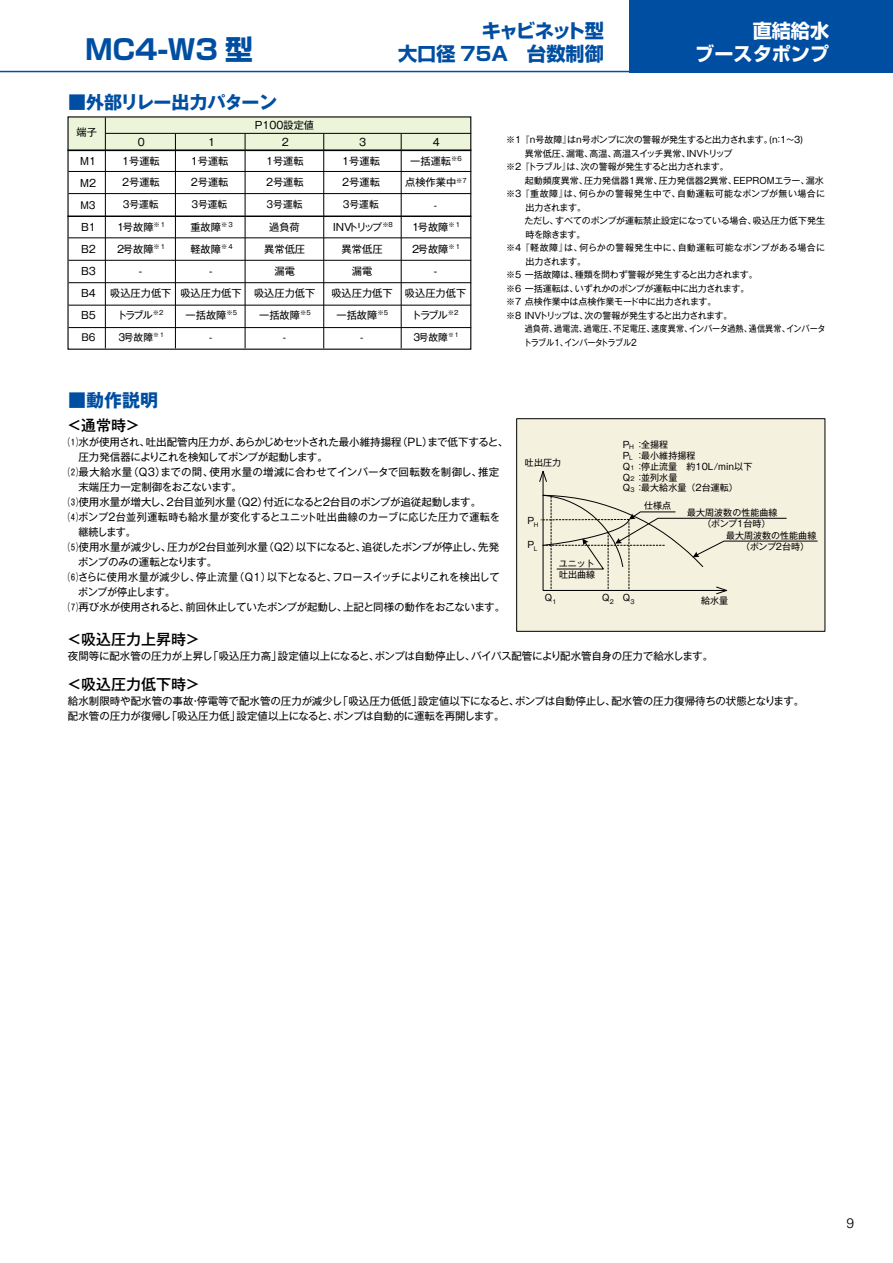
<style>
.page{position:relative;width:893px;height:1263px;background:#fff}
.page>*{position:absolute;margin:0;border:0;box-sizing:border-box;transform-origin:0 0}
.t1{font:700 27.6px "Shin Go Pro";color:#004ea2}
.t2{font:700 19.2px "Shin Go Pro";color:#004ea2}
.t3{font:700 19.2px/23.4px "Shin Go Pro";color:#fff;text-align:right}
.t4{font:700 19.2px "Shin Go Pro";letter-spacing:-.095em;color:#004ea2}
.t5{font:700 18px "Gothic MB101 Pro";letter-spacing:-.035em;color:#004ea2}
.t6{font:700 18px "Gothic MB101 Pro";color:#004ea2}
.t7{font:500 15px "Gothic MB101 Pro";color:#000}
.t8{font:300 13.8px "Univers";color:#000}
.t9{font:10.5px/15px "Gothic MB101 Pro";letter-spacing:-.015em;color:#000}
.t10{font:10.5px "Gothic MB101 Pro";letter-spacing:.02em;color:#000}
.t11{font:10.5px "Gothic MB101 Pro";letter-spacing:-.055em;color:#000}
.t12{font:10.5px "Gothic MB101 Pro";letter-spacing:-.065em;color:#000}
.t13{font:10.5px "Gothic MB101 Pro";letter-spacing:-.015em;color:#000;scale:.96 1}
.t14{font:10.2px/21.8px "Gothic MB101 Pro";color:#000}
.t15{font:10.2px "Gothic MB101 Pro";letter-spacing:-.225em;color:#000}
.t16{font:9.75px "Gothic MB101 Pro";color:#000}
.t17{font:9px/10.8px "Gothic MB101 Pro";color:#000}
.t18{font:9px "Gothic MB101 Pro";letter-spacing:-.02em;color:#000}
.t19{font:9px "Gothic MB101 Pro";letter-spacing:-.03em;color:#000}
.t20{font:9px "Gothic MB101 Pro";color:#000;scale:.9 1}
.t21{font:9px "Gothic MB101 Pro";letter-spacing:.045em;color:#000}
.t22{font:9px "Gothic MB101 Pro";letter-spacing:.03em;color:#000}
.t23{font:9px "Gothic MB101 Pro";letter-spacing:-.08em;color:#000;scale:.9 1}
.s1{font-size:5.85px}
</style>
<div class="page">
<div style="left:68px;top:117px;width:403px;height:34px;background:#ecf4d9"></div>
<div style="left:67px;top:149px;width:404px;height:68px;border:1px solid #000"></div>
<div style="left:67px;top:216px;width:404px;height:134px;border:1px solid #000"></div>
<hr style="left:105px;top:117px;width:1px;height:231px;background:#000">
<hr style="left:175px;top:134px;width:1px;height:214px;background:#000">
<hr style="left:245px;top:134px;width:1px;height:214px;background:#000">
<hr style="left:323px;top:134px;width:1px;height:214px;background:#000">
<hr style="left:401px;top:134px;width:1px;height:214px;background:#000">
<hr style="left:105px;top:133px;width:366px;height:1px;background:#000">
<hr style="left:68px;top:171px;width:403px;height:1px;background:#000">
<hr style="left:68px;top:193px;width:403px;height:1px;background:#000">
<hr style="left:68px;top:237px;width:403px;height:1px;background:#000">
<hr style="left:68px;top:260px;width:403px;height:1px;background:#000">
<hr style="left:68px;top:282px;width:403px;height:1px;background:#000">
<hr style="left:68px;top:305px;width:403px;height:1px;background:#000">
<hr style="left:68px;top:327px;width:403px;height:1px;background:#000">
<div style="left:517px;top:419px;width:308px;height:212px;background:#f5f1df"></div>
<div style="left:516px;top:418px;width:309px;height:214px;border:1px solid #000"></div>
<svg style="left:539px;top:471px;width:278px;height:124px"></svg>
<div style="left:629px;top:0;width:264px;height:72px;background:#004ea2"></div>
<hr style="left:0;top:71px;width:893px;height:1px;background:#004ea2">
<h2 class="t4" style="left:482px;top:16px;width:123px">キャビネット型</h2>
<h2 class="t3" style="left:695px;top:17px;width:135px">直結給水<br>ブースタポンプ</h2>
<h1 class="t1" style="left:85px;top:28px;width:169px">MC4-W3 型</h1>
<h2 class="t2" style="left:398px;top:39px;width:207px">大口径 75A　台数制御</h2>
<h3 class="t5" style="left:68px;top:88px;width:210px">■外部リレー出力パターン</h3>
<p class="t14" style="left:77px;top:120px;width:22px">端子</p>
<p class="t14" style="left:138px;top:130px;width:8px">0</p>
<p class="t14" style="left:208px;top:130px;width:8px">1</p>
<p class="t14" style="left:282px;top:130px;width:8px">2</p>
<p class="t14" style="left:359px;top:130px;width:8px">3</p>
<p class="t14" style="left:433px;top:130px;width:8px">4</p>
<p class="t14" style="left:80px;top:149px;width:17px">M1</p>
<p class="t14" style="left:122px;top:149px;width:39px">1号運転</p>
<p class="t14" style="left:410px;top:149px;width:53px">一括運転<sup>※6</sup></p>
<p class="t14" style="left:80px;top:171px;width:17px">M2</p>
<p class="t14" style="left:122px;top:170px;width:39px">2号運転</p>
<p class="t14" style="left:405px;top:170px;width:63px">点検作業中<sup>※7</sup></p>
<p class="t16" style="left:80px;top:197px;width:17px">M3</p>
<p class="t16" style="left:123px;top:197px;width:37px">3号運転</p>
<p class="t14" style="left:255px;top:113px;width:61px">P100設定値</p>
<p class="t14" style="left:191px;top:149px;width:39px">1号運転<br>2号運転</p>
<p class="t16" style="left:191px;top:197px;width:37px">3号運転</p>
<p class="t14" style="left:266px;top:149px;width:39px">1号運転<br>2号運転</p>
<p class="t16" style="left:267px;top:197px;width:37px">3号運転</p>
<p class="t14" style="left:342px;top:149px;width:39px">1号運転<br>2号運転</p>
<p class="t16" style="left:343px;top:197px;width:37px">3号運転</p>
<p class="t16" style="left:434px;top:197px;width:5px">-</p>
<p class="t14" style="left:81px;top:215px;width:16px">B1</p>
<p class="t14" style="left:117px;top:215px;width:50px">1号故障<sup>※１</sup></p>
<p class="t14" style="left:190px;top:215px;width:45px">重故障<sup>※３</sup></p>
<p class="t14" style="left:269px;top:215px;width:32px">過負荷</p>
<p class="t15" style="left:333px;top:219px;width:61px">INVトリップ <sup>※8</sup></p>
<p class="t14" style="left:412px;top:215px;width:50px">1号故障<sup>※１</sup></p>
<p class="t14" style="left:81px;top:237px;width:16px">B2</p>
<p class="t14" style="left:117px;top:237px;width:50px">2号故障<sup>※１</sup></p>
<p class="t14" style="left:190px;top:237px;width:45px">軽故障<sup>※４</sup></p>
<p class="t14" style="left:264px;top:237px;width:43px">異常低圧</p>
<p class="t14" style="left:341px;top:237px;width:43px">異常低圧</p>
<p class="t14" style="left:412px;top:237px;width:50px">2号故障<sup>※１</sup></p>
<p class="t14" style="left:81px;top:259px;width:16px">B3</p>
<p class="t14" style="left:139px;top:259px;width:5px">-</p>
<p class="t14" style="left:209px;top:259px;width:5px">-</p>
<p class="t14" style="left:274px;top:259px;width:22px">漏電</p>
<p class="t14" style="left:352px;top:259px;width:22px">漏電</p>
<p class="t14" style="left:434px;top:259px;width:5px">-</p>
<p class="t14" style="left:81px;top:281px;width:16px">B4</p>
<p class="t14" style="left:110px;top:281px;width:207px">吸込圧力低下 吸込圧力低下 吸込圧力低下</p>
<p class="t14" style="left:331px;top:281px;width:136px">吸込圧力低下 吸込圧力低下</p>
<p class="t14" style="left:81px;top:303px;width:16px">B5</p>
<p class="t14" style="left:117px;top:303px;width:48px">トラブル<sup>※2</sup></p>
<p class="t14" style="left:186px;top:303px;width:53px">一括故障<sup>※5</sup></p>
<p class="t14" style="left:259px;top:303px;width:53px">一括故障<sup>※5</sup></p>
<p class="t14" style="left:337px;top:303px;width:53px">一括故障<sup>※5</sup></p>
<p class="t14" style="left:412px;top:303px;width:48px">トラブル<sup>※2</sup></p>
<p class="t16" style="left:81px;top:329px;width:16px">B6</p>
<p class="t16" style="left:119px;top:329px;width:48px">3号故障<sup>※１</sup></p>
<p class="t16" style="left:209px;top:330px;width:5px">-</p>
<p class="t16" style="left:283px;top:330px;width:5px">-</p>
<p class="t16" style="left:360px;top:330px;width:5px">-</p>
<p class="t16" style="left:413px;top:329px;width:48px">3号故障<sup>※１</sup></p>
<h3 class="t6" style="left:68px;top:385px;width:91px">■動作説明</h3>
<p class="t18" style="left:506px;top:132px;width:299px">※1 『n号故障』はn号ポンプに次の警報が発生すると出力されます。(n：１～3)</p>
<p class="t17" style="left:525px;top:147px;width:209px">異常低圧、漏電、高温、高温スイッチ異常、INVトリップ</p>
<p class="t19" style="left:506px;top:159px;width:224px">※2 『トラブル』は、次の警報が発生すると出力されます。</p>
<p class="t17" style="left:525px;top:174px;width:301px">起動頻度異常、圧力発信器1異常、圧力発信器2異常、EEPROMエラー、漏水</p>
<p class="t21" style="left:506px;top:186px;width:321px">※3 『重故障』は、何らかの警報発生中で、自動運転可能なポンプが無い場合に</p>
<p class="t17" style="left:525px;top:201px;width:62px">出力されます。</p>
<p class="t17" style="left:525px;top:214px;width:302px">ただし、すべてのポンプが運転禁止設定になっている場合、吸込圧力低下発生</p>
<p class="t17" style="left:525px;top:228px;width:61px">時を除きます。</p>
<p class="t22" style="left:506px;top:240px;width:321px">※4 『軽故障』は、何らかの警報発生中に、自動運転可能なポンプがある場合に</p>
<p class="t17" style="left:525px;top:255px;width:62px">出力されます。</p>
<p class="t18" style="left:506px;top:267px;width:253px">※5 一括故障は、種類を問わず警報が発生すると出力されます。</p>
<p class="t18" style="left:506px;top:281px;width:245px">※6 一括運転は、いずれかのポンプが運転中に出力されます。</p>
<p class="t18" style="left:506px;top:294px;width:212px">※7 点検作業中は点検作業モード中に出力されます。</p>
<p class="t19" style="left:506px;top:308px;width:228px">※8 INVトリップは、次の警報が発生すると出力されます。</p>
<p class="t20" style="left:525px;top:321px;width:336px">過負荷、過電流、過電圧、不足電圧、速度異常、インバータ過熱、通信異常、インバータ</p>
<p class="t23" style="left:524px;top:335px;width:127px">トラブル1、インバータトラブル2</p>
<h3 class="t7" style="left:67px;top:413px;width:75px">＜通常時＞</h3>
<p class="t9" style="left:68px;top:433px;width:442px">⑴水が使用され、吐出配管内圧力が、あらかじめセットされた最小維持揚程（PＬ）まで低下すると、</p>
<p class="t11" style="left:78px;top:449px;width:251px">圧力発信器によりこれを検知してポンプが起動します。</p>
<p class="t10" style="left:68px;top:464px;width:433px">⑵最大給水量（Ｑ3）までの間、使用水量の増減に合わせてインバータで回転数を制御し、推定</p>
<p class="t9" style="left:78px;top:478px;width:165px">末端圧力一定制御をおこないます。</p>
<p class="t9" style="left:68px;top:493px;width:415px">⑶使用水量が増大し、2台目並列水量（Ｑ2）付近になると2台目のポンプが追従起動します。</p>
<p class="t10" style="left:68px;top:509px;width:433px">⑷ポンプ2台並列運転時も給水量が変化するとユニット吐出曲線のカーブに応じた圧力で運転を</p>
<p class="t13" style="left:78px;top:524px;width:61px">継続します。</p>
<p class="t9" style="left:68px;top:538px;width:433px">⑸使用水量が減少し、圧力が2台目並列水量（Ｑ2）以下になると、追従したポンプが停止し、先発</p>
<p class="t12" style="left:78px;top:554px;width:141px">ポンプのみの運転となります。</p>
<p class="t9" style="left:68px;top:568px;width:433px">⑹さらに使用水量が減少し、停止流量（Q1）以下となると、フロースイッチによりこれを検出して</p>
<p class="t12" style="left:78px;top:584px;width:98px">ポンプが停止します。</p>
<p class="t9" style="left:68px;top:598px;width:439px">⑺再び水が使用されると、前回休止していたポンプが起動し、上記と同様の動作をおこないます。</p>
<p class="t17" style="left:525px;top:456px;width:38px">吐出圧力</p>
<p class="t17" style="left:527px;top:514px;width:13px">P<sub>H</sub></p>
<p class="t17" style="left:527px;top:538px;width:12px">P<sub>L</sub></p>
<p class="t17" style="left:559px;top:557px;width:38px">ユニット吐出曲線</p>
<p class="t17" style="left:623px;top:438px;width:131px">P<span class="s1">H</span> ：全揚程<br>P<sub>L</sub> ：最小維持揚程<br>Q<span class="s1">1</span>：停止流量　約10L/min以下<br>Q<span class="s1">2</span>：並列水量<br>Q<sub>3</sub>：最大給水量（2台運転）</p>
<p class="t17" style="left:644px;top:499px;width:29px">仕様点</p>
<p class="t17" style="left:702px;top:506px;width:77px;text-indent:-15px">最大周波数の性能曲線（ポンプ1台時）</p>
<p class="t17" style="left:741px;top:529px;width:77px;text-indent:-15px">最大周波数の性能曲線（ポンプ2台時）</p>
<p class="t17" style="left:545px;top:591px;width:13px">Q<sub>1</sub></p>
<p class="t17" style="left:602px;top:591px;width:34px">Q<sub>2</sub> Q<sub>3</sub></p>
<p class="t17" style="left:701px;top:594px;width:29px">給水量</p>
<h3 class="t7" style="left:67px;top:627px;width:135px">＜吸込圧力上昇時＞</h3>
<p class="t9" style="left:68px;top:647px;width:647px">夜間等に配水管の圧力が上昇し「吸込圧力高」設定値以上になると、ポンプは自動停止し、バイパス配管により配水管自身の圧力で給水します。</p>
<h3 class="t7" style="left:67px;top:672px;width:135px">＜吸込圧力低下時＞</h3>
<p class="t9" style="left:68px;top:692px;width:738px">給水制限時や配水管の事故・停電等で配水管の圧力が減少し「吸込圧力低低」設定値以下になると、ポンプは自動停止し、配水管の圧力復帰待ちの状態となります。配水管の圧力が復帰し「吸込圧力低」設定値以上になると、ポンプは自動的に運転を再開します。</p>
<h3 class="t8" style="left:847px;top:1215px;width:9px">9</h3>
</div>
